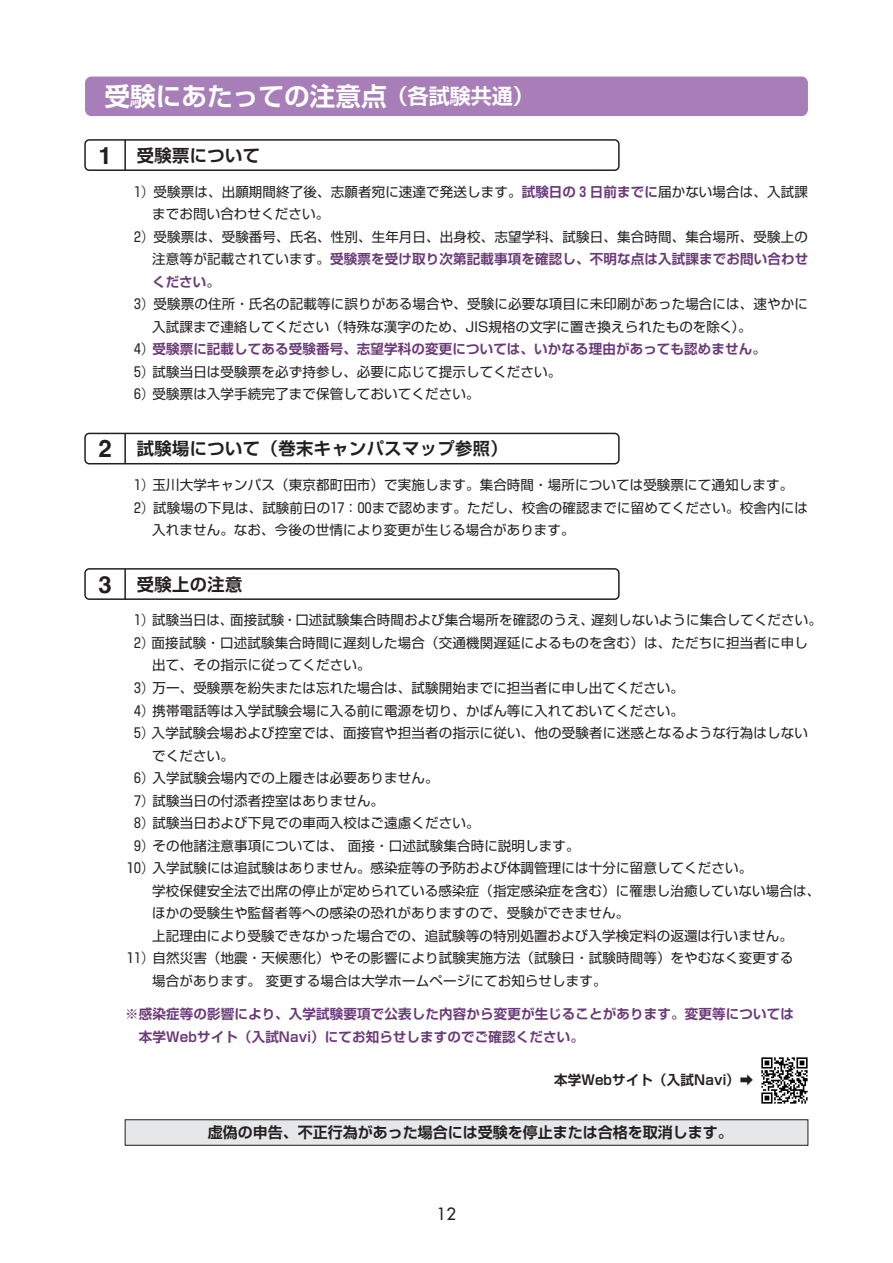
<style>
.page{position:relative;width:893px;height:1263px;background:#fff}
.page>*{position:absolute;margin:0;border:0;box-sizing:border-box;transform-origin:0 0}
.t1{font:700 25.65px "Shin Go Pr 5 De";color:#fff}
.t2{font:700 17.25px "Shin Go Pr 5 De";letter-spacing:.025em;color:#231f20}
.t3{font:16.5px "Futura";color:#231f20}
.t4{font:700 15px "Shin Go Pr 5 De";color:#231f20}
.t5{font:13.5px/22.5px "Shin Go Pr 5";letter-spacing:.01em;color:#231f20}
.t6{font:700 13.5px/22.5px "Shin Go Pr 5 De";letter-spacing:.01em;color:#6b3979}
.t7{font:700 13.5px "Shin Go Pr 5 De";letter-spacing:.01em;color:#231f20}
.s1{font-size:21px}
.s2{font-family:"Helvetica";font-size:24px}
.s3{font-family:"Shin Go Pr 5 De";font-weight:700;color:#6b3979}
.s4{font-family:"Shin Go Pr 5";font-weight:400;color:#231f20}
</style>
<div class="page">
<div style="left:125px;top:1120px;width:683px;height:25px;background:#e6e7e9"></div>
<div style="left:125px;top:1119px;width:683px;height:26px;border:1px solid #231f20"></div>
<div style="left:85px;top:77px;width:723px;height:39px;background:#a87eb8;border-radius:6px"></div>
<div style="left:84px;top:139px;width:536px;height:32px;border:2px solid #231f20;border-radius:4px"></div>
<hr style="left:124px;top:140px;width:2px;height:30px;background:#231f20">
<div style="left:84px;top:568px;width:536px;height:32px;border:2px solid #231f20;border-radius:4px"></div>
<hr style="left:124px;top:569px;width:2px;height:30px;background:#231f20">
<div style="left:84px;top:433px;width:536px;height:31px;border:2px solid #231f20;border-radius:4px"></div>
<hr style="left:124px;top:433px;width:2px;height:31px;background:#231f20">
<img style="left:761px;top:1057px;width:47px;height:47px">
<h1 class="t1" style="left:105px;top:75px;width:431px">受験にあたっての注意点<span class="s1">（各試験共通）</span></h1>
<p class="t2" style="left:99px;top:141px;width:163px"><span class="s2">1</span> 受験票について</p>
<p class="t5" style="left:134px;top:179px;width:675px">1 受験票は、出願期間終了後、志願者宛に速達で発送します。<span class="s3">試験日の 3 日前までに</span>届かない場合は、入試課</p>
<p class="t5" style="left:152px;top:201px;width:179px">までお問い合わせください。</p>
<p class="t5" style="left:134px;top:224px;width:675px">2 受験票は、受験番号、氏名、性別、生年月日、出身校、志望学科、試験日、集合時間、集合場所、受験上の</p>
<p class="t6" style="left:152px;top:246px;width:657px"><span class="s4">注意等が記載されています。</span>受験票を受け取り次第記載事項を確認し、不明な点は入試課までお問い合わせください。</p>
<p class="t5" style="left:152px;top:291px;width:657px;text-indent:-18px">3 受験票の住所・氏名の記載等に誤りがある場合や、受験に必要な項目に未印刷があった場合には、速やかに入試課まで連絡してください（特殊な漢字のため､ JIS規格の文字に置き換えられたものを除く）。</p>
<p class="t6" style="left:134px;top:336px;width:633px"><span class="s4">4</span> 受験票に記載してある受験番号、志望学科の変更については、いかなる理由があっても認めません。</p>
<p class="t5" style="left:134px;top:359px;width:429px">5 試験当日は受験票を必ず持参し、必要に応じて提示してください。<br>6 受験票は入学手続完了まで保管しておいてください。</p>
<p class="t2" style="left:99px;top:434px;width:411px"><span class="s2">2</span> 試験場について（巻末キャンパスマップ参照）</p>
<p class="t5" style="left:134px;top:472px;width:660px">1 玉川大学キャンパス（東京都町田市）で実施します。集合時間・場所については受験票にて通知します。</p>
<p class="t5" style="left:134px;top:495px;width:675px">2 試験場の下見は、試験前日の17：00まで認めます。ただし、校舎の確認までに留めてください。校舎内には</p>
<p class="t5" style="left:152px;top:517px;width:424px">入れません。なお、今後の世情により変更が生じる場合があります。</p>
<p class="t2" style="left:99px;top:570px;width:145px"><span class="s2">3</span> 受験上の注意</p>
<p class="t5" style="left:134px;top:608px;width:689px">1 試験当日は、面接試験・口述試験集合時間および集合場所を確認のうえ、遅刻しないように集合してください。</p>
<p class="t5" style="left:134px;top:630px;width:675px">2 面接試験・口述試験集合時間に遅刻した場合（交通機関遅延によるものを含む）は、ただちに担当者に申し</p>
<p class="t5" style="left:152px;top:653px;width:220px">出て、その指示に従ってください。</p>
<p class="t5" style="left:134px;top:675px;width:551px">3 万一、受験票を紛失または忘れた場合は、試験開始までに担当者に申し出てください。</p>
<p class="t5" style="left:134px;top:698px;width:551px">4 携帯電話等は入学試験会場に入る前に電源を切り、かばん等に入れておいてください。</p>
<p class="t5" style="left:134px;top:720px;width:675px">5 入学試験会場および控室では、面接官や担当者の指示に従い、他の受験者に迷惑となるような行為はしない</p>
<p class="t5" style="left:152px;top:743px;width:83px">でください。</p>
<p class="t5" style="left:134px;top:765px;width:306px">6 入学試験会場内での上履きは必要ありません。</p>
<p class="t5" style="left:134px;top:788px;width:251px">7 試験当日の付添者控室はありません。</p>
<p class="t5" style="left:134px;top:810px;width:347px">8 試験当日および下見での車両入校はご遠慮ください。</p>
<p class="t5" style="left:134px;top:833px;width:447px">9 その他諸注意事項については、 面接・口述試験集合時に説明します。</p>
<p class="t5" style="left:125px;top:855px;width:629px">10 入学試験には追試験はありません。感染症等の予防および体調管理には十分に留意してください。</p>
<p class="t5" style="left:152px;top:878px;width:669px">学校保健安全法で出席の停止が定められている感染症（指定感染症を含む）に罹患し治癒していない場合は、</p>
<p class="t5" style="left:152px;top:900px;width:479px">ほかの受験生や監督者等への感染の恐れがありますので、受験ができません。</p>
<p class="t5" style="left:152px;top:923px;width:642px">上記理由により受験できなかった場合での、追試験等の特別処置および入学検定料の返還は行いません。</p>
<p class="t5" style="left:125px;top:945px;width:670px">11 自然災害（地震・天候悪化）やその影響により試験実施方法（試験日・試験時間等）をやむなく変更する</p>
<p class="t5" style="left:152px;top:968px;width:456px">場合があります。 変更する場合は大学ホームページにてお知らせします。</p>
<p class="t6" style="left:125px;top:1002px;width:670px">※感染症等の影響により、入学試験要項で公表した内容から変更が生じることがあります。変更等については　本学Webサイト（入試Navi）にてお知らせしますのでご確認ください。</p>
<p class="t7" style="left:554px;top:1068px;width:201px">本学Webサイト（入試Navi）➡</p>
<p class="t4" style="left:208px;top:1120px;width:526px">虚偽の申告、不正行為があった場合には受験を停止または合格を取消します。</p>
<p class="t3" style="left:437px;top:1204px;width:21px">12</p>
</div>
